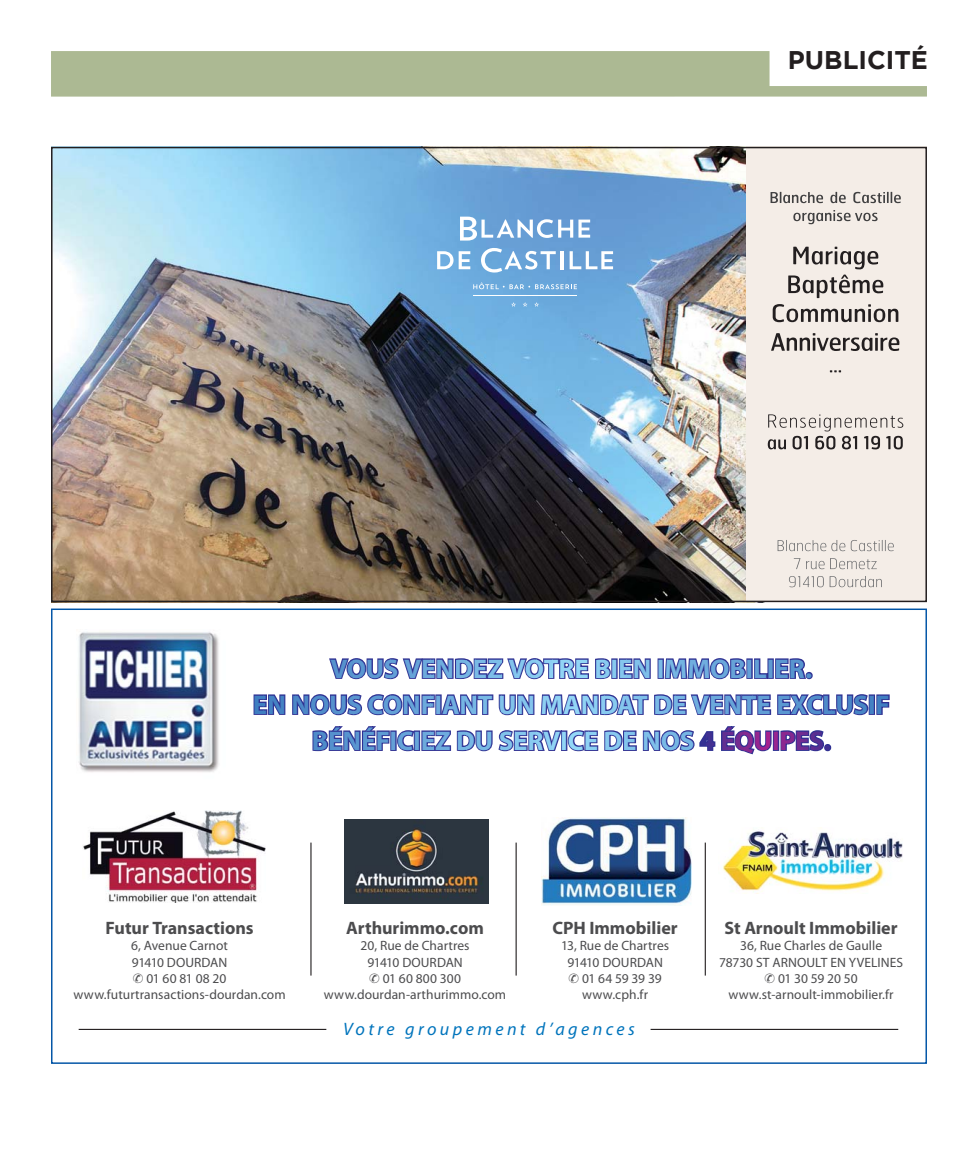
<style>
.page{position:relative;width:978px;height:1149px;background:#fff}
.page>*{position:absolute;margin:0;border:0;box-sizing:border-box;transform-origin:0 0}
.t1{font:700 27px/36px "Myriad Pro";letter-spacing:-.005em;color:#5c99d2;text-align:center}
.t2{font:700 25.5px "Gotham";color:#231f20}
.t3{font:700 18px "Myriad Pro";color:#4c4c4e}
.t4{font:italic 18px "Myriad Pro";letter-spacing:.19em;color:#0074bc}
.t5{font:13.5px "Myriad Pro";letter-spacing:.005em;color:#4c4c4e}
.s1{color:#538fcc}
.s2{color:#5794cf}
.s3{color:#619ed5}
.s4{color:#65a3d8}
.s5{color:#6caadc}
.s6{color:#6eadde}
.s7{color:#74b4e2}
.s8{color:#77b8e5}
.s9{color:#7dbee9}
.s10{color:#82c3ec}
.s11{color:#87caef}
.s12{color:#8dd0f3}
.s13{color:#91d4f5}
.s14{color:#92d6f6}
.s15{color:#8bcdf1}
.s16{color:#85c6ed}
.s17{color:#81c2eb}
.s18{color:#7bbbe7}
.s19{color:#78b9e5}
.s20{color:#70aedf}
.s21{color:#6aa8db}
.s22{color:#66a3d8}
.s23{color:#63a0d7}
.s24{color:#629fd6}
.s25{color:#5e9ad3}
.s26{color:#5895cf}
.s27{color:#5390cc}
.s28{color:#3f7ec1}
.s29{color:#4280c2}
.s30{color:#4986c6}
.s31{color:#4d8ac9}
.s32{color:#5591cd}
.s33{color:#6eacde}
.s34{color:#6faddf}
.s35{color:#75b5e3}
.s36{color:#7fc0ea}
.s37{color:#84c5ed}
.s38{color:#8dcff2}
.s39{color:#92d5f6}
.s40{color:#90d3f4}
.s41{color:#8accf1}
.s42{color:#7abae6}
.s43{color:#76b6e4}
.s44{color:#6ba9dc}
.s45{color:#66a4d9}
.s46{color:#63a1d7}
.s47{color:#5a97d1}
.s48{color:#4f8bc9}
.s49{color:#4b87c7}
.s50{color:#4885c5}
.s51{color:#4481c3}
.s52{color:#417fc1}
.s53{color:#4e8bc9}
.s54{color:#5b98d2}
.s55{color:#5e9bd3}
.s56{color:#64a0d6}
.s57{color:#64a2d8}
.s58{color:#68a6da}
.s59{color:#83c4ec}
.s60{color:#88caf0}
.s61{color:#91d5f6}
.s62{color:#93d8f7}
.s63{color:#8fd2f4}
.s64{color:#88c9ef}
.s65{color:#7ebfe9}
.s66{color:#79b9e6}
.s67{color:#2e3092}
.s68{color:#5b2e91}
.s69{color:#742b90}
.s70{color:#90278f}
.s71{color:#9d248f}
.s72{color:#92278f}
.s73{color:#792a90}
.s74{color:#602d91}
.s75{color:#482f92}
</style>
<div class="page">
<svg style="left:51px;top:51px;width:876px;height:46px;background:#b8c3a2"></svg>
<img style="left:344px;top:819px;width:144px;height:84px">
<img style="left:541px;top:817px;width:151px;height:88px">
<img style="left:83px;top:810px;width:183px;height:91px">
<img style="left:78px;top:632px;width:141px;height:140px">
<hr style="left:310px;top:842px;width:2px;height:133px;background:#231f20">
<hr style="left:516px;top:842px;width:1px;height:133px;background:#231f20">
<hr style="left:705px;top:842px;width:1px;height:133px;background:#231f20">
<hr style="left:79px;top:1028px;width:247px;height:1px;background:#231f20">
<hr style="left:651px;top:1028px;width:247px;height:1px;background:#231f20">
<img style="left:723px;top:827px;width:180px;height:65px">
<img style="left:54px;top:150px;width:693px;height:449px">
<div style="left:747px;top:147px;width:180px;height:455px;background:#f4ede7"></div>
<svg style="left:830px;top:370px;width:11px;height:2px"></svg>
<svg style="left:771px;top:333px;width:128px;height:18px"></svg>
<svg style="left:773px;top:304px;width:125px;height:18px"></svg>
<svg style="left:788px;top:246px;width:95px;height:52px"></svg>
<svg style="left:793px;top:210px;width:85px;height:14px"></svg>
<svg style="left:771px;top:192px;width:130px;height:11px"></svg>
<svg style="left:768px;top:414px;width:135px;height:35px"></svg>
<svg style="left:252px;top:525px;width:642px;height:230px"></svg>
<svg style="left:473px;top:282px;width:104px;height:7px"></svg>
<svg style="left:523px;top:302px;width:5px;height:5px"></svg>
<svg style="left:511px;top:302px;width:5px;height:5px"></svg>
<svg style="left:534px;top:302px;width:5px;height:5px"></svg>
<hr style="left:473px;top:295px;width:104px;height:1px;background:#fff">
<svg style="left:437px;top:251px;width:33px;height:18px"></svg>
<hr style="left:560px;top:251px;width:3px;height:18px;background:#fff">
<svg style="left:570px;top:251px;width:43px;height:18px"></svg>
<svg style="left:481px;top:248px;width:75px;height:24px"></svg>
<svg style="left:460px;top:216px;width:130px;height:24px"></svg>
<h2 class="t2" style="left:788px;top:50px;width:142px">PUBLICITÉ</h2>
<h1 class="t1" style="left:253px;top:650px;width:638px"><span class="s1">V</span><span class="s2">O</span>U<span class="s3">S</span> <span class="s4">V</span><span class="s5">E</span><span class="s6">N</span><span class="s7">D</span><span class="s8">E</span><span class="s9">Z</span> <span class="s10">V</span><span class="s11">O</span><span class="s12">T</span><span class="s13">R</span><span class="s14">E</span> <span class="s15">B</span><span class="s11">I</span><span class="s16">E</span><span class="s17">N</span> <span class="s18">I</span><span class="s19">M</span><span class="s20">M</span><span class="s21">O</span><span class="s22">B</span><span class="s23">I</span><span class="s24">L</span><span class="s25">I</span>E<span class="s26">R</span><span class="s27">.<br></span><span class="s28">E</span><span class="s29">N</span> <span class="s30">N</span><span class="s31">O</span><span class="s32">U</span><span class="s26">S</span> C<span class="s3">O</span><span class="s4">N</span><span class="s5">F</span><span class="s33">I</span><span class="s34">A</span><span class="s35">N</span><span class="s19">T</span> <span class="s36">U</span><span class="s37">N</span> <span class="s38">M</span><span class="s39">A</span><span class="s40">N</span><span class="s41">D</span><span class="s16">A</span><span class="s17">T</span> <span class="s42">D</span><span class="s43">E</span> <span class="s20">V</span><span class="s44">E</span><span class="s45">N</span><span class="s46">T</span><span class="s3">E</span> <span class="s47">E</span><span class="s26">X</span><span class="s27">C</span><span class="s48">L</span><span class="s49">U</span><span class="s50">S</span><span class="s51">I</span><span class="s52">F<br></span><span class="s53">B</span><span class="s1">É</span><span class="s2">N</span><span class="s54">É</span><span class="s55">F</span><span class="s56">I</span><span class="s57">C</span><span class="s58">I</span><span class="s5">E</span><span class="s33">Z</span> <span class="s35">D</span><span class="s19">U</span> <span class="s36">S</span><span class="s59">E</span><span class="s60">R</span><span class="s12">V</span><span class="s61">I</span><span class="s62">C</span><span class="s63">E</span> <span class="s64">D</span><span class="s37">E</span> <span class="s65">N</span><span class="s66">O</span><span class="s35">S</span> <span class="s67">4</span> <span class="s68">É</span><span class="s69">Q</span><span class="s70">U</span><span class="s71">I</span><span class="s72">P</span><span class="s73">E</span><span class="s74">S</span><span class="s75">.</span></h1>
<h3 class="t3" style="left:106px;top:917px;width:150px">Futur Transactions</h3>
<p class="t5" style="left:131px;top:940px;width:98px">6, Avenue Carnot</p>
<p class="t5" style="left:132px;top:956px;width:97px">91410 DOURDAN</p>
<p class="t5" style="left:146px;top:972px;width:81px">01 60 81 08 20</p>
<p class="t5" style="left:74px;top:988px;width:214px">www.futurtransactions-dourdan.com</p>
<h3 class="t3" style="left:346px;top:917px;width:139px">Arthurimmo.com</h3>
<p class="t5" style="left:361px;top:940px;width:110px">20, Rue de Chartres</p>
<p class="t5" style="left:367px;top:956px;width:97px">91410 DOURDAN</p>
<p class="t5" style="left:383px;top:972px;width:80px">01 60 800 300</p>
<p class="t5" style="left:324px;top:988px;width:184px">www.dourdan-arthurimmo.com</p>
<h3 class="t3" style="left:553px;top:917px;width:127px">CPH Immobilier</h3>
<p class="t5" style="left:561px;top:940px;width:110px">13, Rue de Chartres</p>
<p class="t5" style="left:567px;top:956px;width:97px">91410 DOURDAN</p>
<p class="t5" style="left:582px;top:972px;width:81px">01 64 59 39 39</p>
<p class="t5" style="left:582px;top:988px;width:67px">www.cph.fr</p>
<h3 class="t4" style="left:343px;top:1021px;width:293px">Votre groupement d’agences</h3>
<h3 class="t3" style="left:725px;top:917px;width:175px">St Arnoult Immobilier</h3>
<p class="t5" style="left:740px;top:940px;width:144px">36, Rue Charles de Gaulle</p>
<p class="t5" style="left:719px;top:956px;width:185px">78730 ST ARNOULT EN YVELINES</p>
<p class="t5" style="left:778px;top:972px;width:81px">01 30 59 20 50</p>
<p class="t5" style="left:728px;top:988px;width:167px">www.st-arnoult-immobilier.fr</p>
</div>
